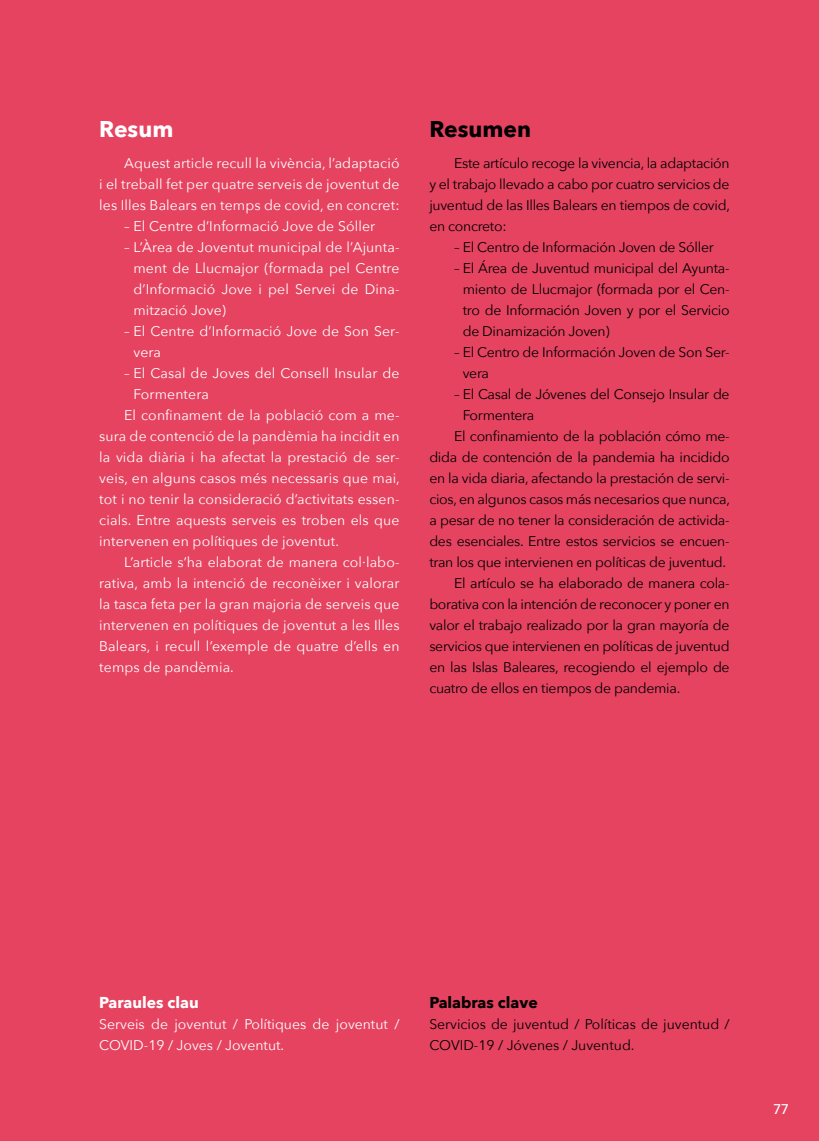
<style>
.page{position:relative;width:819px;height:1141px;background:#e54360}
.page>*{position:absolute;margin:0;border:0;box-sizing:border-box;transform-origin:0 0}
.t1{font:700 22.75px "Avenir Next";color:#000}
.t2{font:700 22.75px "Avenir Next";color:#fff}
.t3{font:700 15.75px "Avenir Next";color:#000}
.t4{font:700 15.75px "Avenir Next";color:#fff}
.t5{font:14px/21px "Avenir Next";letter-spacing:-.02em;color:#000;text-align:justify}
.t6{font:14px/21px "Avenir Next";letter-spacing:.01em;color:#fff;text-align:justify}
.t7{font:14px/21px "Avenir Next";color:#000}
.t8{font:500 14px "Avenir LT Std";color:#fff}
</style>
<div class="page">
<h1 class="t2" style="left:99px;top:109px;width:76px">Resum</h1>
<p class="t6" style="left:99px;top:152px;width:302px;text-indent:25px">Aquest article recull la vivència, l’adaptació i el treball fet per quatre serveis de joventut de les Illes Balears en temps de covid, en concret:</p>
<p class="t6" style="left:124px;top:215px;width:253px">– El Centre d’Informació Jove de Sóller</p>
<p class="t6" style="left:133px;top:236px;width:267px;text-indent:-9px">– L’Àrea de Joventut municipal de l’Ajunta&shy;ment de Llucmajor (formada pel Centre d’Informació Jove i pel Servei de Dina&shy;mització Jove)</p>
<p class="t6" style="left:133px;top:320px;width:267px;text-indent:-9px">– El Centre d’Informació Jove de Son Ser&shy;vera</p>
<p class="t6" style="left:124px;top:362px;width:277px">– El Casal de Joves del Consell Insular de</p>
<p class="t6" style="left:133px;top:383px;width:77px">Formentera</p>
<p class="t6" style="left:124px;top:404px;width:277px">El confinament de la població com a me-</p>
<p class="t6" style="left:99px;top:425px;width:302px">sura de contenció de la pandèmia ha incidit en</p>
<p class="t6" style="left:99px;top:446px;width:302px">la vida diària i ha afectat la prestació de ser-</p>
<p class="t6" style="left:99px;top:467px;width:302px">veis, en alguns casos més necessaris que mai,</p>
<p class="t6" style="left:99px;top:488px;width:302px">tot i no tenir la consideració d’activitats essen-</p>
<p class="t6" style="left:99px;top:509px;width:302px">cials. Entre aquests serveis es troben els que</p>
<p class="t6" style="left:99px;top:530px;width:241px">intervenen en polítiques de joventut.</p>
<p class="t6" style="left:124px;top:551px;width:277px">L’article s’ha elaborat de manera col·labo-</p>
<p class="t6" style="left:99px;top:572px;width:302px">rativa, amb la intenció de reconèixer i valorar</p>
<p class="t6" style="left:99px;top:593px;width:302px">la tasca feta per la gran majoria de serveis que</p>
<p class="t6" style="left:99px;top:614px;width:302px">intervenen en polítiques de joventut a les Illes</p>
<p class="t6" style="left:99px;top:635px;width:302px">Balears, i recull l’exemple de quatre d’ells en</p>
<p class="t6" style="left:99px;top:656px;width:136px">temps de pandèmia.</p>
<h1 class="t1" style="left:429px;top:109px;width:103px">Resumen</h1>
<p class="t5" style="left:429px;top:152px;width:302px;text-indent:25px">Este artículo recoge la vivencia, la adaptación y el trabajo llevado a cabo por cuatro servicios de juventud de las Illes Balears en tiempos de covid, en concreto:</p>
<p class="t5" style="left:454px;top:236px;width:261px">– El Centro de Información Joven de Sóller</p>
<p class="t5" style="left:462px;top:257px;width:268px;text-indent:-9px">– El Área de Juventud municipal del Ayunta&shy;miento de Llucmajor (formada por el Cen&shy;tro de Información Joven y por el Servicio de Dinamización Joven)</p>
<p class="t5" style="left:462px;top:341px;width:268px;text-indent:-9px">– El Centro de Información Joven de Son Ser&shy;vera</p>
<p class="t5" style="left:454px;top:383px;width:277px">– El Casal de Jóvenes del Consejo Insular de</p>
<p class="t5" style="left:462px;top:404px;width:73px">Formentera</p>
<p class="t5" style="left:454px;top:425px;width:277px">El confinamiento de la población cómo me-</p>
<p class="t5" style="left:429px;top:446px;width:302px">dida de contención de la pandemia ha incidido</p>
<p class="t5" style="left:429px;top:467px;width:302px">en la vida diaria, afectando la prestación de servi-</p>
<p class="t5" style="left:429px;top:488px;width:302px">cios, en algunos casos más necesarios que nunca,</p>
<p class="t5" style="left:429px;top:509px;width:302px">a pesar de no tener la consideración de activida-</p>
<p class="t5" style="left:429px;top:530px;width:302px">des esenciales. Entre estos servicios se encuen-</p>
<p class="t5" style="left:429px;top:551px;width:298px">tran los que intervienen en políticas de juventud.</p>
<p class="t5" style="left:454px;top:572px;width:277px">El artículo se ha elaborado de manera cola-</p>
<p class="t5" style="left:429px;top:593px;width:302px">borativa con la intención de reconocer y poner en</p>
<p class="t5" style="left:429px;top:614px;width:302px">valor el trabajo realizado por la gran mayoría de</p>
<p class="t5" style="left:429px;top:635px;width:302px">servicios que intervienen en políticas de juventud</p>
<p class="t5" style="left:429px;top:656px;width:302px">en las Islas Baleares, recogiendo el ejemplo de</p>
<p class="t5" style="left:429px;top:677px;width:252px">cuatro de ellos en tiempos de pandemia.</p>
<p class="t4" style="left:99px;top:989px;width:101px">Paraules clau</p>
<p class="t6" style="left:99px;top:1013px;width:302px">Serveis de joventut / Polítiques de joventut /<br>COVID-19 / Joves / Joventut.</p>
<p class="t3" style="left:429px;top:989px;width:110px">Palabras clave</p>
<p class="t7" style="left:429px;top:1013px;width:302px">Servicios de juventud / Políticas de juventud /<br>COVID-19 / Jóvenes / Juventud.</p>
<p class="t8" style="left:773px;top:1101px;width:17px">77</p>
</div>
